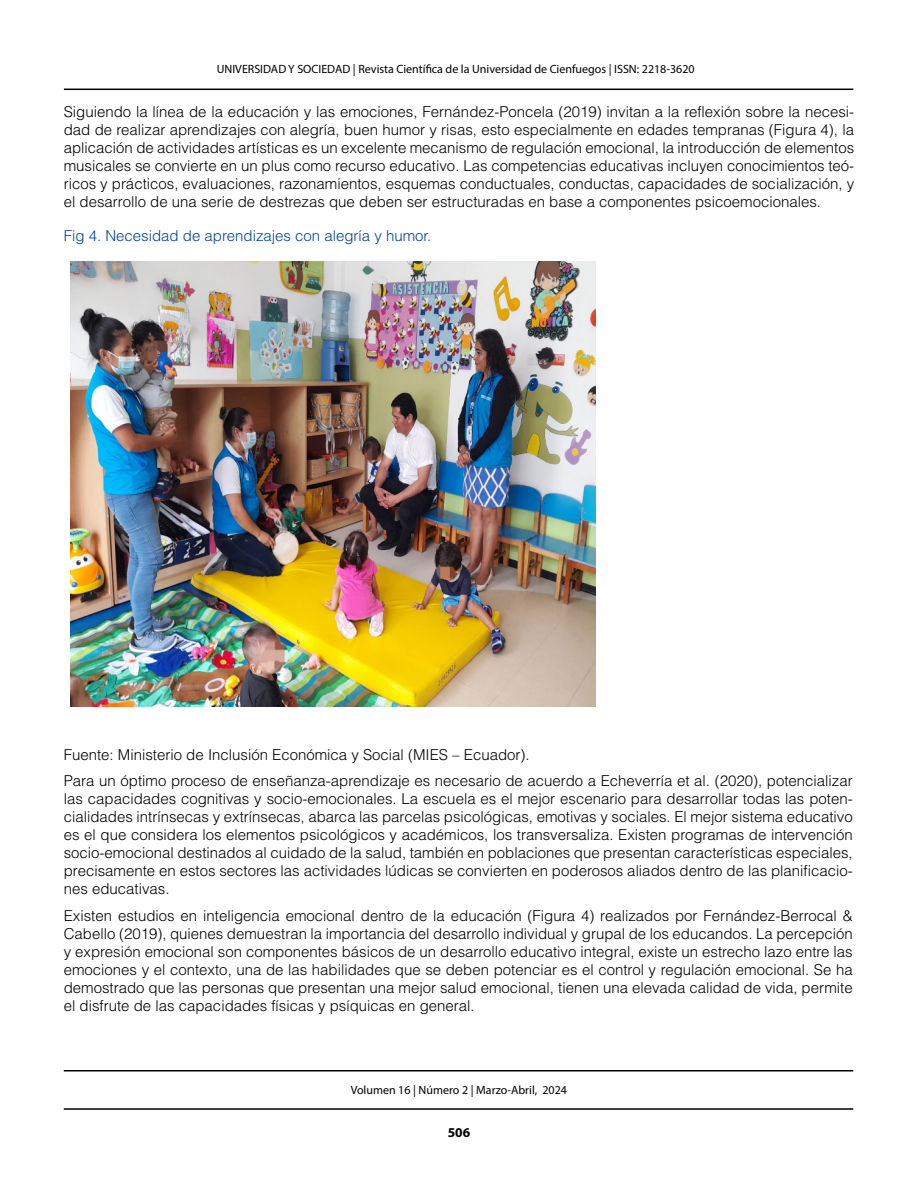
<style>
.page{position:relative;width:918px;height:1188px;background:#fff}
.page>*{position:absolute;margin:0;border:0;box-sizing:border-box;transform-origin:0 0}
.t1{font:300 15px/18px "Helvetica LT Std";color:#000;text-align:justify}
.t2{font:300 15px "Helvetica LT Std";color:#004494}
.t3{font:700 13.5px "Myriad Pro";color:#000}
.t4{font:12px "Myriad Pro";color:#000}
</style>
<div class="page">
<hr style="left:64px;top:89px;width:789px;height:1px;background:#000">
<hr style="left:64px;top:1108px;width:789px;height:2px;background:#000">
<hr style="left:64px;top:1070px;width:789px;height:1px;background:#000">
<img style="left:71px;top:262px;width:524px;height:445px">
<p class="t4" style="left:217px;top:61px;width:479px">UNIVERSIDAD Y SOCIEDAD | Revista Científica de la Universidad de Cienfuegos | ISSN: 2218-3620</p>
<p class="t1" style="left:64px;top:103px;width:792px">Siguiendo la línea de la educación y las emociones, Fernández-Poncela (2019) invitan a la reflexión sobre la necesi&shy;dad de realizar aprendizajes con alegría, buen humor y risas, esto especialmente en edades tempranas (Figura 4), la aplicación de actividades artísticas es un excelente mecanismo de regulación emocional, la introducción de elementos musicales se convierte en un plus como recurso educativo. Las competencias educativas incluyen conocimientos teó&shy;ricos y prácticos, evaluaciones, razonamientos, esquemas conductuales, conductas, capacidades de socialización, y el desarrollo de una serie de destrezas que deben ser estructuradas en base a componentes psicoemocionales.</p>
<p class="t2" style="left:64px;top:226px;width:369px">Fig 4. Necesidad de aprendizajes con alegría y humor.</p>
<p class="t1" style="left:64px;top:741px;width:790px;line-height:26.5px">Fuente: Ministerio de Inclusión Económica y Social (MIES – Ecuador).<br>Para un óptimo proceso de enseñanza-aprendizaje es necesario de acuerdo a Echeverría et al. (2020), potencializar</p>
<p class="t1" style="left:64px;top:790px;width:791px">las capacidades cognitivas y socio-emocionales. La escuela es el mejor escenario para desarrollar todas las poten&shy;cialidades intrínsecas y extrínsecas, abarca las parcelas psicológicas, emotivas y sociales. El mejor sistema educativo es el que considera los elementos psicológicos y académicos, los transversaliza. Existen programas de intervención socio-emocional destinados al cuidado de la salud, también en poblaciones que presentan características especiales, precisamente en estos sectores las actividades lúdicas se convierten en poderosos aliados dentro de las planificacio&shy;nes educativas.</p>
<p class="t1" style="left:64px;top:906px;width:791px">Existen estudios en inteligencia emocional dentro de la educación (Figura 4) realizados por Fernández-Berrocal &amp; Cabello (2019), quienes demuestran la importancia del desarrollo individual y grupal de los educandos. La percepción y expresión emocional son componentes básicos de un desarrollo educativo integral, existe un estrecho lazo entre las emociones y el contexto, una de las habilidades que se deben potenciar es el control y regulación emocional. Se ha demostrado que las personas que presentan una mejor salud emocional, tienen una elevada calidad de vida, permite el disfrute de las capacidades físicas y psíquicas en general.</p>
<p class="t4" style="left:351px;top:1083px;width:218px">Volumen 16 | Número 2 | Marzo-Abril, 2024</p>
<p class="t3" style="left:448px;top:1124px;width:24px">506</p>
</div>
